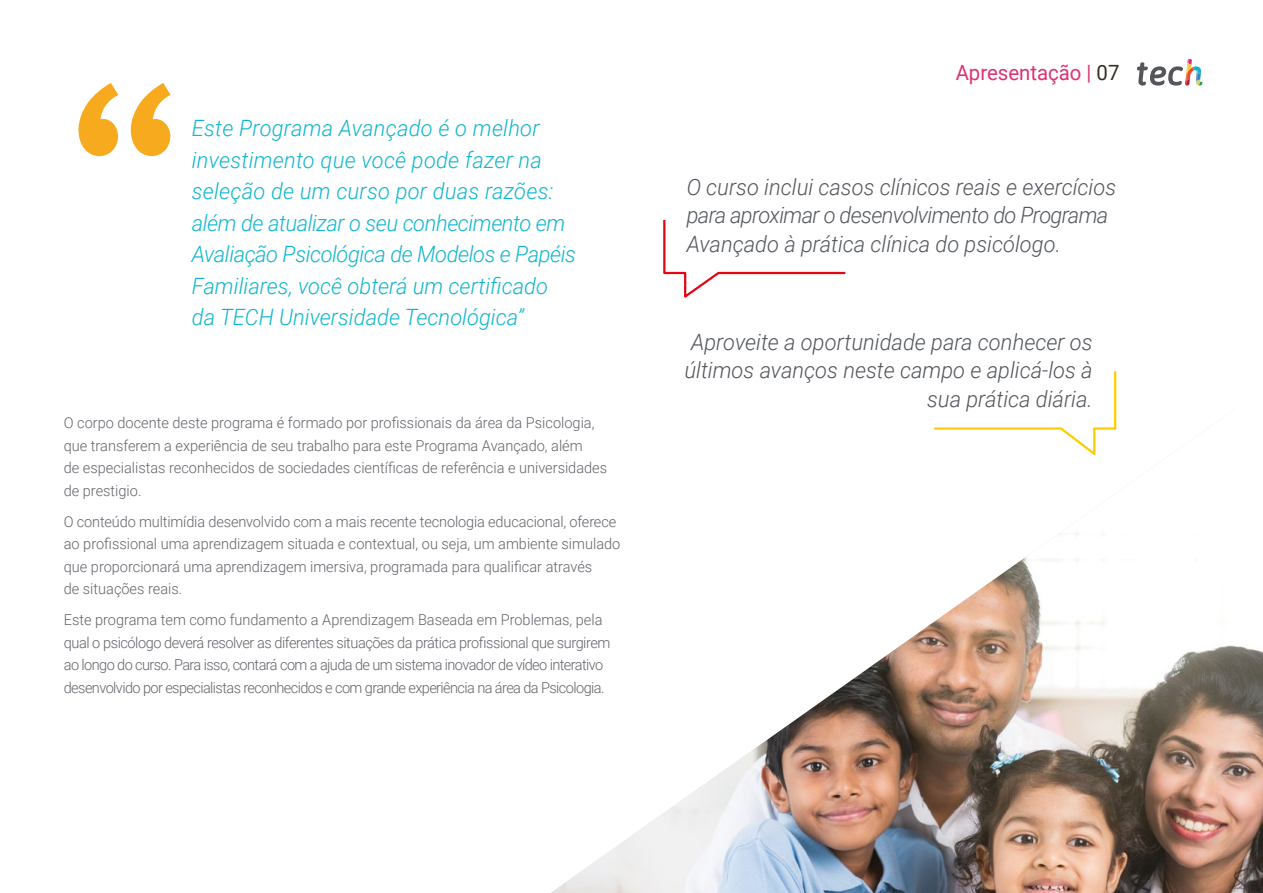
<style>
.page{position:relative;width:1263px;height:893px;background:#fff}
.page>*{position:absolute;margin:0;border:0;box-sizing:border-box;transform-origin:0 0}
.t1{font:italic 300 22.5px/31.5px "Roboto";color:#0fb6cf}
.t2{font:italic 300 22.5px/28.5px "Roboto";color:#52555b}
.t3{font:21px "Roboto";color:#df3174}
.t4{font:300 15px/22.5px "Roboto";color:#61646a}
.t5{font:300 15px/22.5px "Roboto";letter-spacing:-.04em;color:#61646a}
.s1{color:#e03073}
.s2{color:#312e20}
</style>
<div class="page">
<svg style="left:78px;top:83px;width:93px;height:73px"></svg>
<svg style="left:663px;top:220px;width:183px;height:78px"></svg>
<img style="left:566px;top:532px;width:697px;height:361px">
<svg style="left:1137px;top:59px;width:65px;height:27px"></svg>
<svg style="left:934px;top:371px;width:183px;height:84px"></svg>
<p class="t1" style="left:192px;top:112px;width:386px">Este Programa Avançado é o melhor investimento que você pode fazer na seleção de um curso por duas razões: além de atualizar o seu conhecimento em Avaliação Psicológica de Modelos e Papéis Familiares, você obterá um certificado da TECH Universidade Tecnológica”</p>
<p class="t4" style="left:64px;top:411px;width:545px">O corpo docente deste programa é formado por profissionais da área da Psicologia, que transferem a experiência de seu trabalho para este Programa Avançado, além<br>de especialistas reconhecidos de sociedades científicas de referência e universidades de prestigio.</p>
<p class="t4" style="left:64px;top:510px;width:558px">O conteúdo multimídia desenvolvido com a mais recente tecnologia educacional, oferece ao profissional uma aprendizagem situada e contextual, ou seja, um ambiente simulado que proporcionará uma aprendizagem imersiva, programada para qualificar através<br>de situações reais.</p>
<p class="t5" style="left:64px;top:608px;width:548px">Este programa tem como fundamento a Aprendizagem Baseada em Problemas, pela qual o psicólogo deverá resolver as diferentes situações da prática profissional que surgirem ao longo do curso. Para isso, contará com a ajuda de um sistema inovador de vídeo interativo desenvolvido por especialistas reconhecidos e com grande experiência na área da Psicologia.</p>
<h2 class="t3" style="left:956px;top:57px;width:165px">Apresentaçã<span class="s1">o |</span> <span class="s2">07</span></h2>
<h1 class="t2" style="left:687px;top:171px;width:431px">O curso inclui casos clínicos reais e exercícios para aproximar o desenvolvimento do Programa<br>Avançado à prática clínica do psicólogo.</h1>
<h1 class="t2" style="left:684px;top:327px;width:410px;text-align:right">Aproveite a oportunidade para conhecer os últimos avanços neste campo e aplicá-los à sua prática diária.</h1>
</div>
